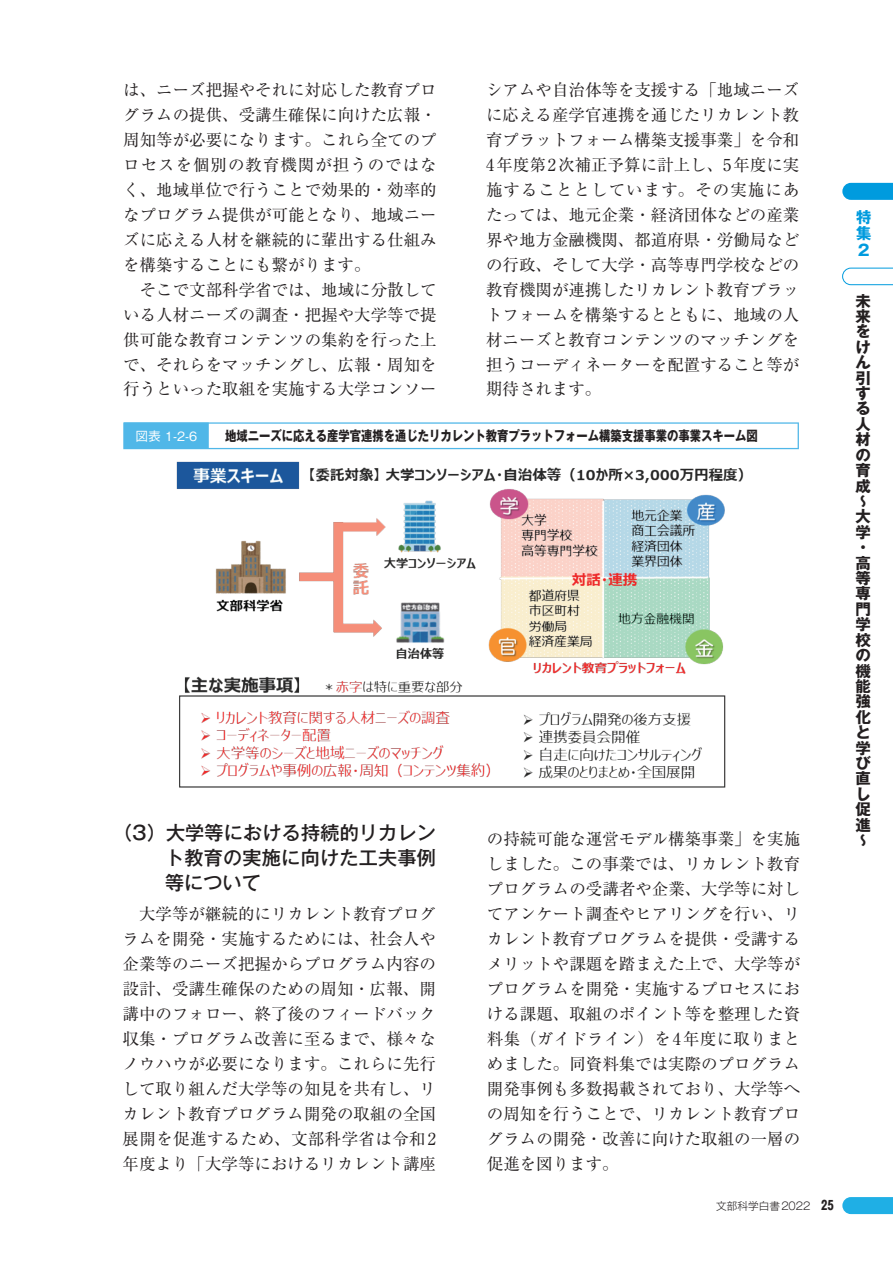
<style>
.page{position:relative;width:893px;height:1263px;background:#fff}
.page>*{position:absolute;margin:0;border:0;box-sizing:border-box;transform-origin:0 0}
.t1{font:500 19.2px/25px "Gothic MB101 Pro";letter-spacing:.01em;color:#231f20;text-align:justify}
.t2{font:16.5px/25px "Ryumin Pro";color:#231f20;text-align:justify}
.t3{font:700 15.45px/15.5px "Gothic MB101 Pro";color:#231f20}
.t4{font:700 15.45px/15.5px "Gothic MB101 Pro";color:#009bde}
.t5{font:700 13.8px "Gothic MB101 Pro";color:#231f20;scale:.82 1}
.t6{font:500 12.75px "Gothic BBB Pro";color:#fff}
.t7{font:300 10.65px "Gothic MB101 Pro";color:#231f20}
.s1{font-weight:700;font-size:12.75px}
</style>
<div class="page">
<svg style="left:842px;top:1197px;width:51px;height:17px"></svg>
<svg style="left:842px;top:183px;width:51px;height:17px"></svg>
<svg style="left:842px;top:268px;width:51px;height:17px"></svg>
<hr style="left:123px;top:422px;width:676px;height:2px;background:#50b7e8">
<hr style="left:123px;top:424px;width:2px;height:24px;background:#50b7e8">
<svg style="left:798px;top:424px;width:1px;height:24px"></svg>
<hr style="left:123px;top:448px;width:676px;height:1px;background:#50b7e8">
<div style="left:124px;top:422px;width:85px;height:26px;background:#50b7e8"></div>
<img style="left:176px;top:461px;width:568px;height:327px">
<p class="t2" style="left:123px;top:76px;width:315px">は、ニーズ把握やそれに対応した教育プログラムの提供、受講生確保に向けた広報・周知等が必要になります。これら全てのプロセスを個別の教育機関が担うのではなく、地域単位で行うことで効果的・効率的なプログラム提供が可能となり、地域ニーズに応える人材を継続的に輩出する仕組みを構築することにも繋がります。</p>
<p class="t2" style="left:123px;top:276px;width:315px;text-indent:16px">そこで文部科学省では、地域に分散している人材ニーズの調査・把握や大学等で提供可能な教育コンテンツの集約を行った上で、それらをマッチングし、広報・周知を行うといった取組を実施する大学コンソー</p>
<p class="t2" style="left:486px;top:76px;width:315px">シアムや自治体等を支援する「地域ニーズに応える産学官連携を通じたリカレント教育プラットフォーム構築支援事業」を令和4年度第2次補正予算に計上し、5年度に実施することとしています。その実施にあたっては、地元企業・経済団体などの産業界や地方金融機関、都道府県・労働局などの行政、そして大学・高等専門学校などの教育機関が連携したリカレント教育プラットフォームを構築するとともに、地域の人材ニーズと教育コンテンツのマッチングを担うコーディネーターを配置すること等が期待されます。</p>
<p class="t6" style="left:135px;top:426px;width:63px">図表 1-2-6</p>
<p class="t5" style="left:225px;top:425px;width:651px">地域ニーズに応える産学官連携を通じたリカレント教育プラットフォーム構築支援事業の事業スキーム図</p>
<p class="t1" style="left:165px;top:817px;width:272px;text-indent:-52px">（3）大学等における持続的リカレント教育の実施に向けた工夫事例等について</p>
<p class="t2" style="left:123px;top:900px;width:315px;text-indent:16px">大学等が継続的にリカレント教育プログラムを開発・実施するためには、社会人や企業等のニーズ把握からプログラム内容の設計、受講生確保のための周知・広報、開講中のフォロー、終了後のフィードバック収集・プログラム改善に至るまで、様々なノウハウが必要になります。これらに先行して取り組んだ大学等の知見を共有し、リカレント教育プログラム開発の取組の全国展開を促進するため、文部科学省は令和2年度より「大学等におけるリカレント講座</p>
<p class="t2" style="left:487px;top:825px;width:315px">の持続可能な運営モデル構築事業」を実施しました。この事業では、リカレント教育プログラムの受講者や企業、大学等に対してアンケート調査やヒアリングを行い、リカレント教育プログラムを提供・受講するメリットや課題を踏まえた上で、大学等がプログラムを開発・実施するプロセスにおける課題、取組のポイント等を整理した資料集（ガイドライン）を4年度に取りまとめました。同資料集では実際のプログラム開発事例も多数掲載されており、大学等への周知を行うことで、リカレント教育プログラムの開発・改善に向けた取組の一層の促進を図ります。</p>
<p class="t7" style="left:716px;top:1197px;width:119px">文部科学白書2022　<span class="s1">25</span></p>
<p class="t4" style="left:856px;top:208px;width:16px">特集</p>
<p class="t4" style="left:858px;top:241px;width:13px">2</p>
<p class="t3" style="left:855px;top:291px;width:17px">未来をけん引する人材の育成～大学・高等専門学校の機能強化と学び直し促進～</p>
</div>
